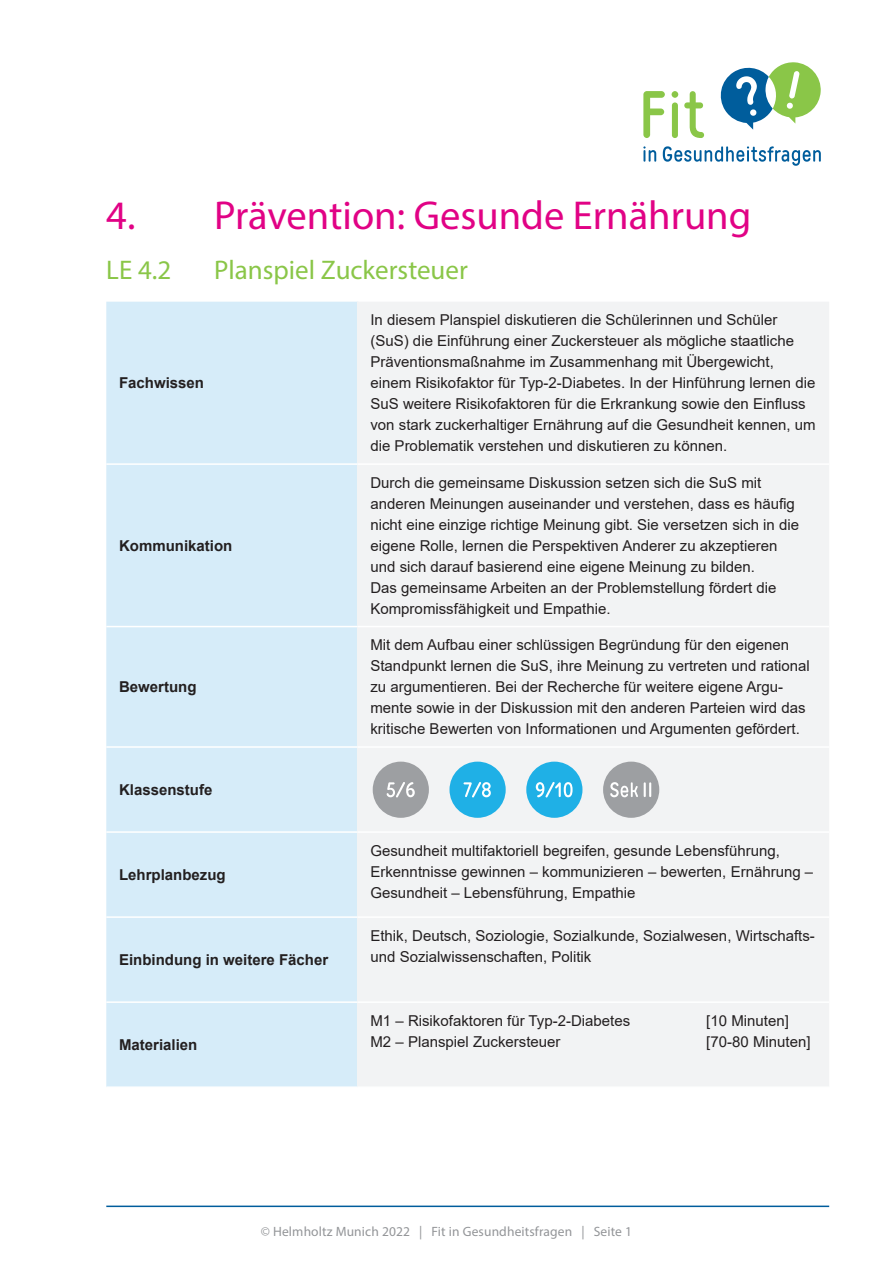
<style>
.page{position:relative;width:893px;height:1263px;background:#fff}
.page>*{position:absolute;margin:0;border:0;box-sizing:border-box;transform-origin:0 0}
.Überschrift_Kapitel{font:40.5px "Myriad Pro";color:#e10285}
.Überschrift_LE{font:27px "Myriad Pro";color:#8ac648}
.Fließtext{font:15px/21px "Arial";color:#231f20}
.Fließtext-2{font:700 15px "Arial";color:#231f20}
.t1{font:13.5px "Myriad Pro";letter-spacing:.01em;color:#939598}
</style>
<div class="page">
<hr style="left:106px;top:1205px;width:723px;height:2px;background:#005d9c">
<div style="left:106px;top:302px;width:251px;height:784px;background:#d6ecf9"></div>
<div style="left:358px;top:302px;width:471px;height:784px;background:#f2f3f4"></div>
<hr style="left:357px;top:302px;width:1px;height:161px;background:#f2f3f4">
<hr style="left:357px;top:465px;width:1px;height:161px;background:#f2f3f4">
<hr style="left:357px;top:627px;width:1px;height:119px;background:#f2f3f4">
<hr style="left:357px;top:748px;width:1px;height:83px;background:#f2f3f4">
<hr style="left:357px;top:833px;width:1px;height:83px;background:#f2f3f4">
<hr style="left:357px;top:918px;width:1px;height:83px;background:#f2f3f4">
<hr style="left:357px;top:1003px;width:1px;height:83px;background:#f2f3f4">
<hr style="left:106px;top:463px;width:252px;height:2px;background:#fff">
<hr style="left:358px;top:463px;width:471px;height:2px;background:#fff">
<hr style="left:106px;top:626px;width:252px;height:1px;background:#fff">
<hr style="left:358px;top:626px;width:471px;height:1px;background:#fff">
<hr style="left:106px;top:746px;width:252px;height:2px;background:#fff">
<hr style="left:358px;top:746px;width:471px;height:2px;background:#fff">
<hr style="left:106px;top:831px;width:252px;height:2px;background:#fff">
<hr style="left:358px;top:831px;width:471px;height:2px;background:#fff">
<hr style="left:106px;top:916px;width:252px;height:2px;background:#fff">
<hr style="left:358px;top:916px;width:471px;height:2px;background:#fff">
<hr style="left:106px;top:1001px;width:252px;height:2px;background:#fff">
<hr style="left:358px;top:1001px;width:471px;height:2px;background:#fff">
<div style="left:373px;top:762px;width:56px;height:56px;background:#9d9fa2;border-radius:50%"></div>
<svg style="left:387px;top:782px;width:28px;height:15px"></svg>
<div style="left:449px;top:762px;width:57px;height:56px;background:#1fb0e6;border-radius:50%"></div>
<svg style="left:463px;top:782px;width:28px;height:15px"></svg>
<div style="left:526px;top:762px;width:56px;height:56px;background:#1fb0e6;border-radius:50%"></div>
<svg style="left:536px;top:782px;width:37px;height:15px"></svg>
<div style="left:603px;top:762px;width:56px;height:56px;background:#9d9fa2;border-radius:50%"></div>
<svg style="left:610px;top:782px;width:41px;height:15px"></svg>
<svg style="left:643px;top:91px;width:22px;height:47px"></svg>
<svg style="left:672px;top:91px;width:6px;height:47px"></svg>
<svg style="left:684px;top:91px;width:20px;height:47px"></svg>
<svg style="left:643px;top:146px;width:13px;height:16px"></svg>
<svg style="left:663px;top:146px;width:158px;height:20px"></svg>
<svg style="left:720px;top:62px;width:101px;height:68px"></svg>
<p class="Überschrift_Kapitel" style="left:106px;top:191px;width:647px">4. Prävention: Gesunde Ernährung</p>
<p class="Überschrift_LE" style="left:106px;top:253px;width:67px">LE 4.2</p>
<p class="Überschrift_LE" style="left:214px;top:253px;width:255px">Planspiel Zuckersteuer</p>
<p class="Fließtext-2" style="left:119px;top:372px;width:87px">Fachwissen</p>
<p class="Fließtext-2" style="left:119px;top:535px;width:115px">Kommunikation</p>
<p class="Fließtext-2" style="left:119px;top:676px;width:79px">Bewertung</p>
<p class="Fließtext-2" style="left:119px;top:779px;width:95px">Klassenstufe</p>
<p class="Fließtext-2" style="left:119px;top:864px;width:108px">Lehrplanbezug</p>
<p class="Fließtext-2" style="left:119px;top:949px;width:211px">Einbindung in weitere Fächer</p>
<p class="Fließtext-2" style="left:119px;top:1034px;width:80px">Materialien</p>
<p class="Fließtext" style="left:370px;top:309px;width:447px">In diesem Planspiel diskutieren die Schülerinnen und Schüler (SuS) die Einführung einer Zuckersteuer als mögliche staatliche Präventionsmaßnahme im Zusammenhang mit Übergewicht, einem Risikofaktor für Typ-2-Diabetes. In der Hinführung lernen die SuS weitere Risikofaktoren für die Erkrankung sowie den Einfluss von stark zuckerhaltiger Ernährung auf die Gesundheit kennen, um die Problematik verstehen und diskutieren zu können.</p>
<p class="Fließtext" style="left:370px;top:472px;width:430px">Durch die gemeinsame Diskussion setzen sich die SuS mit anderen Meinungen auseinander und verstehen, dass es häufig nicht eine einzige richtige Meinung gibt. Sie versetzen sich in die eigene Rolle, lernen die Perspektiven Anderer zu akzeptieren und sich darauf basierend eine eigene Meinung zu bilden.<br>Das gemeinsame Arbeiten an der Problemstellung fördert die Kompromissfähigkeit und Empathie.</p>
<p class="Fließtext" style="left:370px;top:634px;width:441px">Mit dem Aufbau einer schlüssigen Begründung für den eigenen Standpunkt lernen die SuS, ihre Meinung zu vertreten und rational zu argumentieren. Bei der Recherche für weitere eigene Argu&shy;mente sowie in der Diskussion mit den anderen Parteien wird das kritische Bewerten von Informationen und Argumenten gefördert.</p>
<p class="Fließtext" style="left:370px;top:840px;width:444px">Gesundheit multifaktoriell begreifen, gesunde Lebensführung,<br>Erkenntnisse gewinnen – kommunizieren – bewerten, Ernährung –<br>Gesundheit – Lebensführung, Empathie</p>
<p class="Fließtext" style="left:370px;top:925px;width:446px">Ethik, Deutsch, Soziologie, Sozialkunde, Sozialwesen, Wirtschafts&shy;und Sozialwissenschaften, Politik</p>
<p class="Fließtext" style="left:370px;top:1010px;width:261px">M1 – Risikofaktoren für Typ-2-Diabetes</p>
<p class="Fließtext" style="left:370px;top:1031px;width:192px">M2 – Planspiel Zuckersteuer</p>
<p class="Fließtext" style="left:706px;top:1010px;width:84px">[10 Minuten]</p>
<p class="Fließtext" style="left:706px;top:1031px;width:106px">[70-80 Minuten]</p>
<p class="t1" style="left:261px;top:1223px;width:373px">© Helmholtz Munich 2022 | Fit in Gesundheitsfragen | Seite 1</p>
</div>
